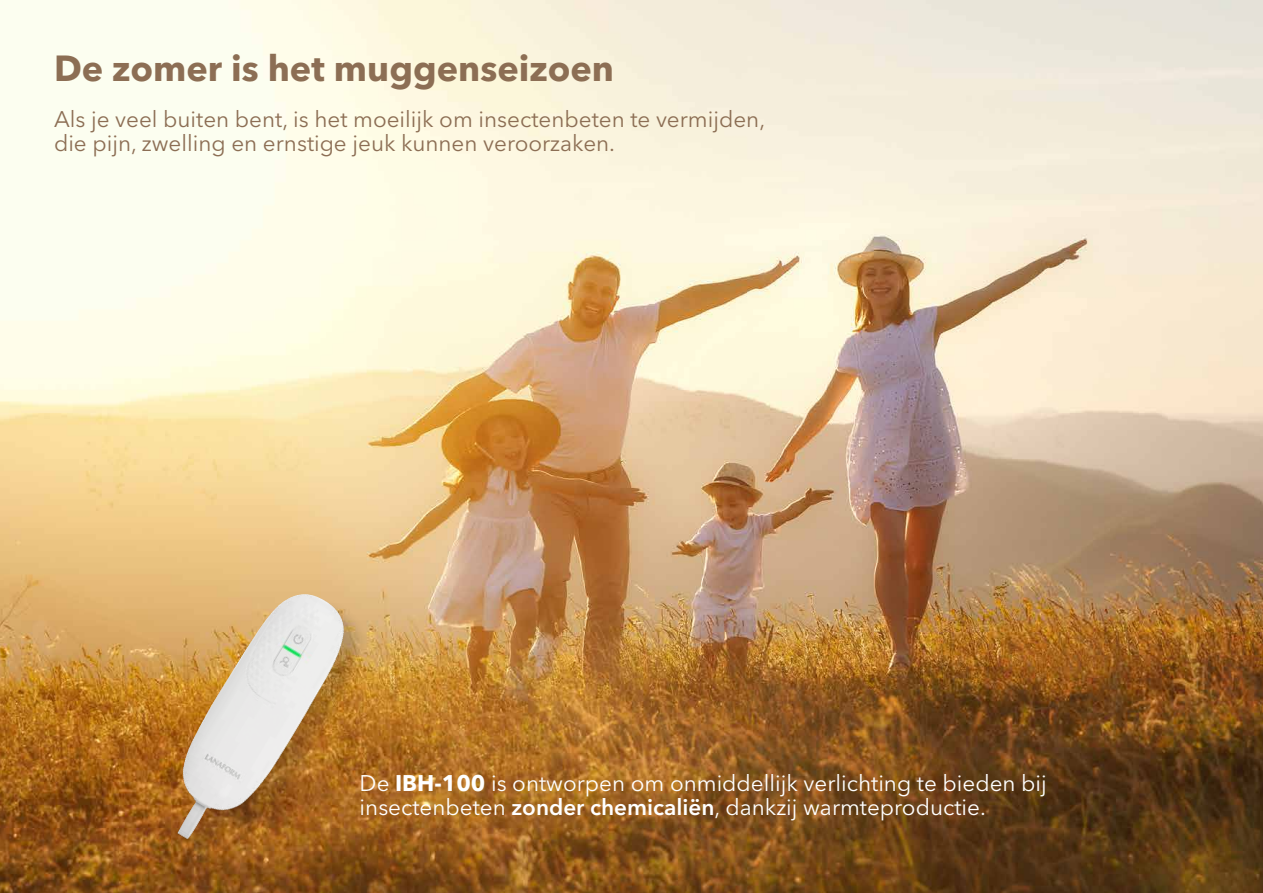
<style>
.page{position:relative;width:1263px;height:893px;background:#fff}
.page>*{position:absolute;margin:0;border:0;box-sizing:border-box;transform-origin:0 0}
.t1{font:700 36px "Avenir Next World";color:#8c6e54}
.t2{font:22.5px/24px "Avenir Next World";color:#fff}
.t3{font:22.5px/24px "Avenir Next World";color:#8c6e54}
.s1{font-weight:700}
.s2{font-weight:600}
</style>
<div class="page">
<img style="left:0;top:0;width:1263px;height:893px">
<div style="left:181px;top:598px;width:188px;height:266px;background:#231f20;opacity:.2"></div>
<img style="left:177px;top:594px;width:168px;height:246px">
<h1 class="t1" style="left:54px;top:48px;width:561px">De zomer is het muggenseizoen</h1>
<p class="t3" style="left:54px;top:107px;width:713px">Als je veel buiten bent, is het moeilijk om insectenbeten te vermijden, die pijn, zwelling en ernstige jeuk kunnen veroorzaken.</p>
<p class="t2" style="left:360px;top:771px;width:689px">De <span class="s1">IBH-100</span> is ontworpen om onmiddellijk verlichting te bieden bij insectenbeten <span class="s2">zonder chemicaliën</span>, dankzij warmteproductie.</p>
</div>
